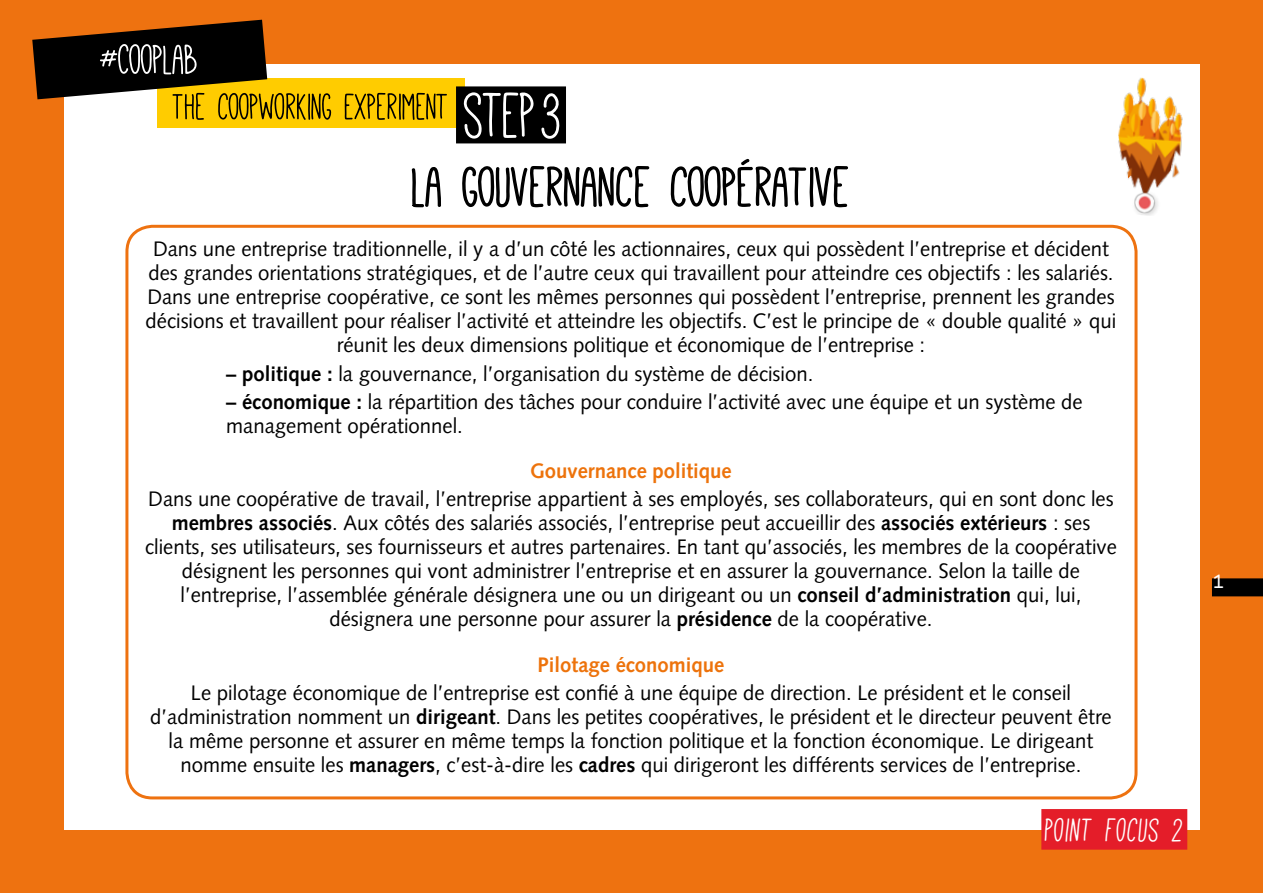
<style>
.page{position:relative;width:1263px;height:893px;background:#ee7210}
.page>*{position:absolute;margin:0;border:0;box-sizing:border-box;transform-origin:0 0}
.t1{font:72px "Mathlete Bulky";color:#fff}
.t2{font:61.5px "Mathlete Skinny";color:#000;scale:1.06 1}
.t3{font:36.6px "Mathlete Bulky Slant";letter-spacing:.04em;color:#fff}
.t4{font:22.5px "Courier Prime Code";color:#fff}
.t5{font:21px/24px "Syntax LT Std";color:#000;text-align:center}
.t6{font:700 21px "Syntax LT Std";color:#ed730c}
.s1{font-weight:700}
</style>
<div class="page">
<div style="left:64px;top:64px;width:1135px;height:765px;background:#fff"></div>
<img style="left:1118px;top:77px;width:65px;height:139px">
<div style="left:1212px;top:578px;width:51px;height:18px;background:#000"></div>
<svg style="left:411px;top:167px;width:31px;height:58px"></svg>
<svg style="left:462px;top:143px;width:188px;height:82px"></svg>
<svg style="left:669px;top:158px;width:180px;height:67px"></svg>
<div style="left:125px;top:225px;width:1012px;height:574px;border:3px solid #ee7210;border-radius:26px"></div>
<div style="left:1041px;top:809px;width:146px;height:41px;background:#e41d29"></div>
<div style="left:157px;top:78px;width:307px;height:49px;background:#fc0"></div>
<svg style="left:32px;top:20px;width:415px;height:100px"></svg>
<div style="left:456px;top:86px;width:110px;height:57px;background:#000"></div>
<h1 class="t1" style="left:464px;top:80px;width:99px">stEp 3</h1>
<h2 class="t2" style="left:412px;top:157px;width:415px">LA GOUVERNANCE COOPÉRATIVE</h2>
<p class="t5" style="left:146px;top:237px;width:972px">Dans une entreprise traditionnelle, il y a d’un côté les actionnaires, ceux qui possèdent l’entreprise et décident des grandes orientations stratégiques, et de l’autre ceux qui travaillent pour atteindre ces objectifs : les salariés.<br>Dans une entreprise coopérative, ce sont les mêmes personnes qui possèdent l’entreprise, prennent les grandes décisions et travaillent pour réaliser l’activité et atteindre les objectifs. C’est le principe de « double qualité » qui réunit les deux dimensions politique et économique de l’entreprise :</p>
<p class="t5" style="left:226px;top:361px;width:589px"><span class="s1">– politique :</span> la gouvernance, l’organisation du système de décision.</p>
<p class="t5" style="left:226px;top:390px;width:858px;text-align:left"><span class="s1">– économique :</span> la répartition des tâches pour conduire l’activité avec une équipe et un système de management opérationnel.</p>
<p class="t6" style="left:530px;top:459px;width:203px">Gouvernance politique</p>
<p class="t5" style="left:145px;top:487px;width:973px">Dans une coopérative de travail, l’entreprise appartient à ses employés, ses collaborateurs, qui en sont donc les <span class="s1">membres associés</span>. Aux côtés des salariés associés, l’entreprise peut accueillir des <span class="s1">associés extérieurs</span> : ses clients, ses utilisateurs, ses fournisseurs et autres partenaires. En tant qu’associés, les membres de la coopérative désignent les personnes qui vont administrer l’entreprise et en assurer la gouvernance. Selon la taille de l’entreprise, l’assemblée générale désignera une ou un dirigeant ou un <span class="s1">conseil d’administration</span> qui, lui, désignera une personne pour assurer la <span class="s1">présidence</span> de la coopérative.</p>
<p class="t6" style="left:538px;top:652px;width:188px">Pilotage économique</p>
<p class="t5" style="left:150px;top:681px;width:963px">Le pilotage économique de l’entreprise est confié à une équipe de direction. Le président et le conseil d’administration nomment un <span class="s1">dirigeant</span>. Dans les petites coopératives, le président et le directeur peuvent être la même personne et assurer en même temps la fonction politique et la fonction économique. Le dirigeant nomme ensuite les <span class="s1">managers</span>, c’est-à-dire les <span class="s1">cadres</span> qui dirigeront les différents services de l’entreprise.</p>
<h3 class="t3" style="left:1046px;top:812px;width:139px">POINT FOCUS 2</h3>
<p class="t4" style="left:1212px;top:568px;width:15px">1</p>
</div>
